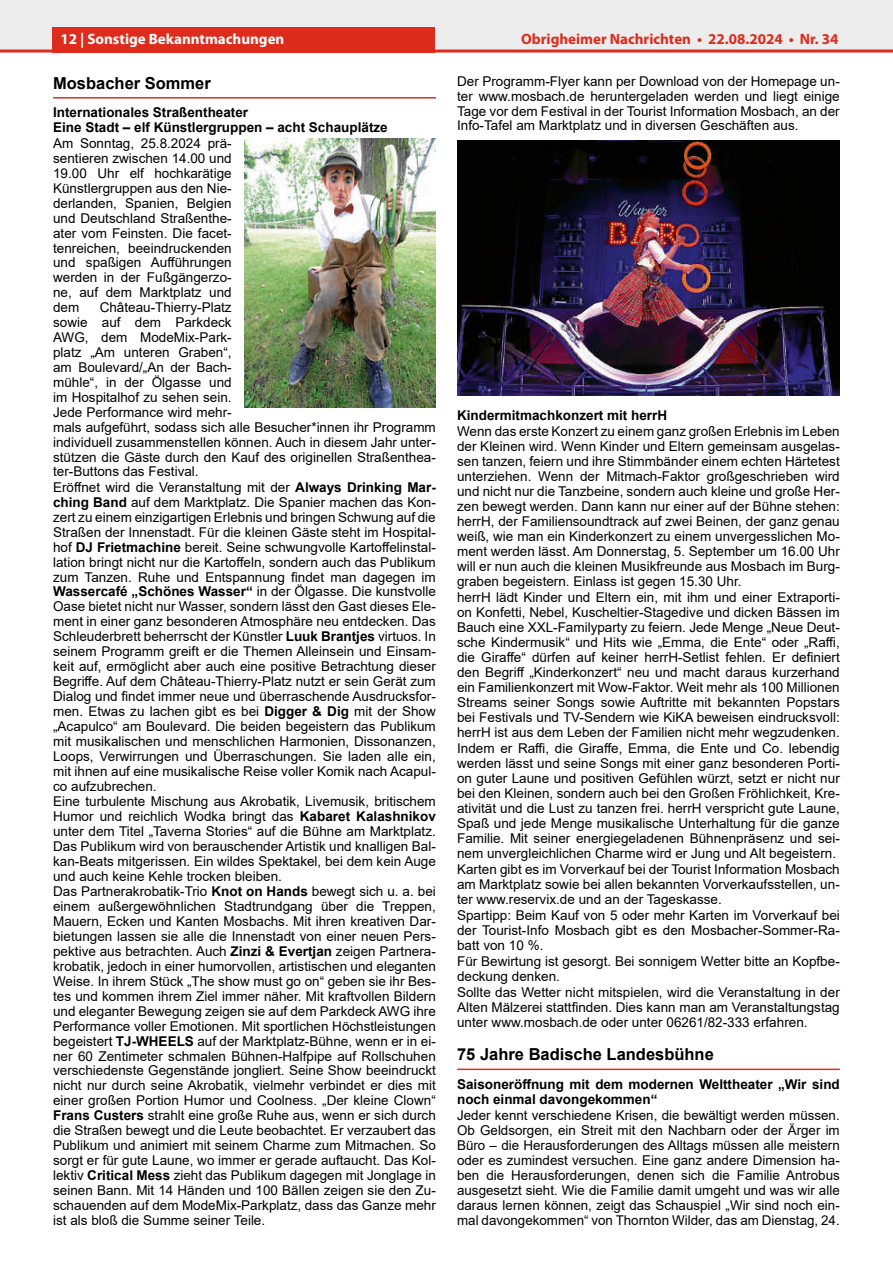
<style>
.page{position:relative;width:893px;height:1263px;background:#fff}
.page>*{position:absolute;margin:0;border:0;box-sizing:border-box;transform-origin:0 0}
.t1{font:700 16.5px "Arial";color:#000}
.t2{font:700 15px "Myriad Pro";color:#dd2b1c}
.t3{font:700 15px "Myriad Pro";color:#fff}
.t4{font:13.5px/15px "Arial";color:#000;text-align:justify}
.t5{font:700 13.5px/15px "Arial";color:#000}
.s1{font-weight:700}
</style>
<div class="page">
<div style="left:0;top:0;width:893px;height:51px;background:#ececec"></div>
<div style="left:52px;top:27px;width:383px;height:26px;background:#dd2b1c"></div>
<hr style="left:0;top:50px;width:893px;height:3px;background:#dd2b1c">
<hr style="left:457px;top:1068px;width:383px;height:2px;background:#dd2b1c">
<img style="left:457px;top:141px;width:383px;height:255px">
<hr style="left:53px;top:97px;width:383px;height:2px;background:#dd2b1c">
<img style="left:244px;top:139px;width:192px;height:268px">
<p class="t3" style="left:60px;top:29px;width:226px">12 | Sonstige Bekanntmachungen</p>
<p class="t2" style="left:521px;top:29px;width:319px">Obrigheimer Nachrichten • 22.08.2024 • Nr. 34</p>
<p class="t4" style="left:457px;top:74px;width:384px;line-height:14.5px">Der Programm-Flyer kann per Download von der Homepage un&shy;ter www.mosbach.de heruntergeladen werden und liegt einige Tage vor dem Festival in der Tourist Information Mosbach, an der Info-Tafel am Marktplatz und in diversen Geschäften aus.</p>
<p class="t1" style="left:53px;top:71px;width:159px">Mosbacher Sommer</p>
<p class="t5" style="left:53px;top:104px;width:336px;line-height:15.6px">Internationales Straßentheater<br>Eine Stadt – elf Künstlergruppen – acht Schauplätze</p>
<p class="t4" style="left:53px;top:136px;width:180px">Am Sonntag, 25.8.2024 prä&shy;sentieren zwischen 14.00 und 19.00 Uhr elf hochkarätige Künstlergruppen aus den Nie&shy;derlanden, Spanien, Belgien und Deutschland Straßenthe&shy;ater vom Feinsten. Die facet&shy;tenreichen, beeindruckenden und spaßigen Aufführungen werden in der Fußgängerzo&shy;ne, auf dem Marktplatz und dem</p>
<p class="t4" style="left:53px;top:300px;width:384px;text-align:left;text-indent:47px">Château-Thierry-Platz<br>sowie auf dem Parkdeck<br>AWG, dem ModeMix-Park-<br>platz „Am unteren Graben“,<br>am Boulevard/„An der Bach-<br>mühle“, in der Ölgasse und<br>im Hospitalhof zu sehen sein.<br>Jede Performance wird mehr-<br>mals aufgeführt, sodass sich alle Besucher*innen ihr Programm individuell zusammenstellen können. Auch in diesem Jahr unter&shy;stützen die Gäste durch den Kauf des originellen Straßenthea&shy;ter-Buttons das Festival.<br>Eröffnet wird die Veranstaltung mit der <span class="s1">Always Drinking Mar&shy;ching Band</span> auf dem Marktplatz. Die Spanier machen das Kon&shy;zert zu einem einzigartigen Erlebnis und bringen Schwung auf die Straßen der Innenstadt. Für die kleinen Gäste steht im Hospital&shy;hof <span class="s1">DJ Frietmachine</span> bereit. Seine schwungvolle Kartoffelinstal&shy;lation bringt nicht nur die Kartoffeln, sondern auch das Publikum zum Tanzen. Ruhe und Entspannung findet man dagegen im <span class="s1">Wassercafé „Schönes Wasser“</span> in der Ölgasse. Die kunstvolle Oase bietet nicht nur Wasser, sondern lässt den Gast dieses Ele&shy;ment in einer ganz besonderen Atmosphäre neu entdecken. Das Schleuderbrett beherrscht der Künstler <span class="s1">Luuk Brantjes</span> virtuos. In seinem Programm greift er die Themen Alleinsein und Einsam&shy;keit auf, ermöglicht aber auch eine positive Betrachtung dieser Begriffe. Auf dem Château-Thierry-Platz nutzt er sein Gerät zum Dialog und findet immer neue und überraschende Ausdrucksfor&shy;men. Etwas zu lachen gibt es bei <span class="s1">Digger &amp; Dig</span> mit der Show „Acapulco“ am Boulevard. Die beiden begeistern das Publikum mit musikalischen und menschlichen Harmonien, Dissonanzen, Loops, Verwirrungen und Überraschungen. Sie laden alle ein, mit ihnen auf eine musikalische Reise voller Komik nach Acapul&shy;co aufzubrechen.<br>Eine turbulente Mischung aus Akrobatik, Livemusik, britischem Humor und reichlich Wodka bringt das <span class="s1">Kabaret Kalashnikov </span>unter dem Titel „Taverna Stories“ auf die Bühne am Marktplatz.<br>Das Publikum wird von berauschender Artistik und knalligen Bal&shy;kan-Beats mitgerissen. Ein wildes Spektakel, bei dem kein Auge und auch keine Kehle trocken bleiben.<br>Das Partnerakrobatik-Trio <span class="s1">Knot on Hands</span> bewegt sich u. a. bei einem außergewöhnlichen Stadtrundgang über die Treppen, Mauern, Ecken und Kanten Mosbachs. Mit ihren kreativen Dar&shy;bietungen lassen sie alle die Innenstadt von einer neuen Pers&shy;pektive aus betrachten. Auch <span class="s1">Zinzi &amp; Evertjan</span> zeigen Partnera&shy;krobatik, jedoch in einer humorvollen, artistischen und eleganten Weise. In ihrem Stück „The show must go on“ geben sie ihr Bes&shy;tes und kommen ihrem Ziel immer näher. Mit kraftvollen Bildern und eleganter Bewegung zeigen sie auf dem Parkdeck AWG ihre Performance voller Emotionen. Mit sportlichen Höchstleistungen begeistert <span class="s1">TJ-WHEELS</span> auf der Marktplatz-Bühne, wenn er in ei&shy;ner 60 Zentimeter schmalen Bühnen-Halfpipe auf Rollschuhen verschiedenste Gegenstände jongliert. Seine Show beeindruckt nicht nur durch seine Akrobatik, vielmehr verbindet er dies mit einer großen Portion Humor und Coolness. „Der kleine Clown“ <span class="s1">Frans Custers</span> strahlt eine große Ruhe aus, wenn er sich durch die Straßen bewegt und die Leute beobachtet. Er verzaubert das Publikum und animiert mit seinem Charme zum Mitmachen. So sorgt er für gute Laune, wo immer er gerade auftaucht. Das Kol&shy;lektiv <span class="s1">Critical Mess</span> zieht das Publikum dagegen mit Jonglage in seinen Bann. Mit 14 Händen und 100 Bällen zeigen sie den Zu&shy;schauenden auf dem ModeMix-Parkplatz, dass das Ganze mehr ist als bloß die Summe seiner Teile.</p>
<p class="t5" style="left:457px;top:408px;width:212px">Kindermitmachkonzert mit herrH</p>
<p class="t4" style="left:457px;top:424px;width:384px;text-align:left">Wenn das erste Konzert zu einem ganz großen Erlebnis im Leben der Kleinen wird. Wenn Kinder und Eltern gemeinsam ausgelas&shy;sen tanzen, feiern und ihre Stimmbänder einem echten Härtetest unterziehen. Wenn der Mitmach-Faktor großgeschrieben wird und nicht nur die Tanzbeine, sondern auch kleine und große Her&shy;zen bewegt werden. Dann kann nur einer auf der Bühne stehen: herrH, der Familiensoundtrack auf zwei Beinen, der ganz genau weiß, wie man ein Kinderkonzert zu einem unvergesslichen Mo&shy;ment werden lässt. Am Donnerstag, 5. September um 16.00 Uhr will er nun auch die kleinen Musikfreunde aus Mosbach im Burg&shy;graben begeistern. Einlass ist gegen 15.30 Uhr.<br>herrH lädt Kinder und Eltern ein, mit ihm und einer Extraporti&shy;on Konfetti, Nebel, Kuscheltier-Stagedive und dicken Bässen im Bauch eine XXL-Familyparty zu feiern. Jede Menge „Neue Deut&shy;sche Kindermusik“ und Hits wie „Emma, die Ente“ oder „Raffi, die Giraffe“ dürfen auf keiner herrH-Setlist fehlen. Er definiert den Begriff „Kinderkonzert“ neu und macht daraus kurzerhand ein Familienkonzert mit Wow-Faktor. Weit mehr als 100 Millionen Streams seiner Songs sowie Auftritte mit bekannten Popstars bei Festivals und TV-Sendern wie KiKA beweisen eindrucksvoll: herrH ist aus dem Leben der Familien nicht mehr wegzudenken.<br>Indem er Raffi, die Giraffe, Emma, die Ente und Co. lebendig werden lässt und seine Songs mit einer ganz besonderen Porti&shy;on guter Laune und positiven Gefühlen würzt, setzt er nicht nur bei den Kleinen, sondern auch bei den Großen Fröhlichkeit, Kre&shy;ativität und die Lust zu tanzen frei. herrH verspricht gute Laune, Spaß und jede Menge musikalische Unterhaltung für die ganze Familie. Mit seiner energiegeladenen Bühnenpräsenz und sei&shy;nem unvergleichlichen Charme wird er Jung und Alt begeistern.<br>Karten gibt es im Vorverkauf bei der Tourist Information Mosbach am Marktplatz sowie bei allen bekannten Vorverkaufsstellen, un&shy;ter www.reservix.de und an der Tageskasse.<br>Spartipp: Beim Kauf von 5 oder mehr Karten im Vorverkauf bei der Tourist-Info Mosbach gibt es den Mosbacher-Sommer-Ra&shy;batt von 10 %.<br>Für Bewirtung ist gesorgt. Bei sonnigem Wetter bitte an Kopfbe&shy;deckung denken.<br>Sollte das Wetter nicht mitspielen, wird die Veranstaltung in der Alten Mälzerei stattfinden. Dies kann man am Veranstaltungstag unter www.mosbach.de oder unter 06261/82-333 erfahren.</p>
<p class="t1" style="left:457px;top:1043px;width:258px">75 Jahre Badische Landesbühne</p>
<p class="t5" style="left:457px;top:1077px;width:384px">Saisoneröffnung mit dem modernen Welttheater „Wir sind noch einmal davongekommen“</p>
<p class="t4" style="left:457px;top:1107px;width:384px">Jeder kennt verschiedene Krisen, die bewältigt werden müssen.<br>Ob Geldsorgen, ein Streit mit den Nachbarn oder der Ärger im Büro – die Herausforderungen des Alltags müssen alle meistern oder es zumindest versuchen. Eine ganz andere Dimension ha&shy;ben die Herausforderungen, denen sich die Familie Antrobus ausgesetzt sieht. Wie die Familie damit umgeht und was wir alle daraus lernen können, zeigt das Schauspiel „Wir sind noch ein&shy;mal davongekommen“ von Thornton Wilder, das am Dienstag, 24.</p>
</div>
